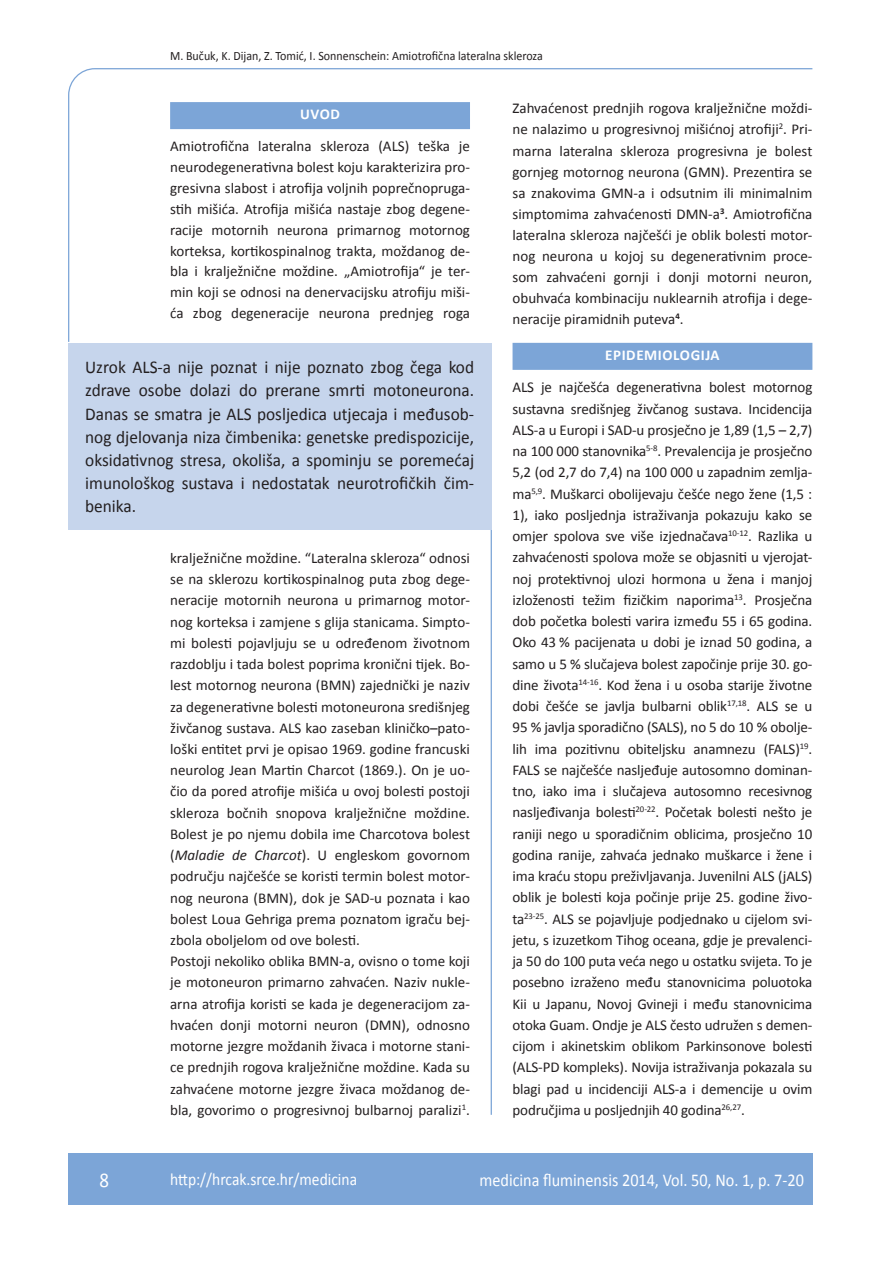
<style>
.page{position:relative;width:889px;height:1268px;background:#fff}
.page>*{position:absolute;margin:0;border:0;box-sizing:border-box;transform-origin:0 0}
.t1{font:21px "Calibri";color:#fff;scale:.9 1}
.t2{font:18px/23.2px "Calibri";color:#231f20;text-align:justify;scale:.96 1}
.t3{font:18px "Calibri";color:#fff;scale:.9 1}
.t4{font:17.25px "Calibri";color:#fff;scale:.9 1}
.t5{font:15px/21.1px "Calibri";color:#231f20;text-align:justify}
.t6{font:700 15px "Calibri";letter-spacing:.04em;color:#fff}
.t7{font:12.75px "Calibri";color:#231f20;scale:.94 1}
.s1{font-style:italic}
</style>
<div class="page">
<svg style="left:68px;top:68px;width:745px;height:275px"></svg>
<hr style="left:490px;top:528px;width:2px;height:586px;background:#7ca5d7">
<div style="left:68px;top:1152px;width:744px;height:51px;background:#7ca5d7"></div>
<div style="left:170px;top:102px;width:300px;height:27px;background:#7ca5d7"></div>
<div style="left:512px;top:343px;width:300px;height:27px;background:#7ca5d7"></div>
<div style="left:68px;top:342px;width:423px;height:187px;background:#c6d5ec"></div>
<p class="t7" style="left:170px;top:47px;width:398px">M. Bučuk, K. Dijan, Z. Tomić, I. Sonnenschein: Amiotrofična lateralna skleroza</p>
<p class="t6" style="left:300px;top:105px;width:41px">UVOD</p>
<p class="t5" style="left:170px;top:135px;width:301px">Amiotrofična lateralna skleroza (ALS) teška je neurodegenerativna bolest koju karakterizira pro&shy;gresivna slabost i atrofija voljnih poprečnopruga&shy;stih mišića. Atrofija mišića nastaje zbog degene&shy;racije motornih neurona primarnog motornog korteksa, kortikospinalnog trakta, moždanog de&shy;bla i kralježnične moždine. „Amiotrofija“ je ter&shy;min koji se odnosi na denervacijsku atrofiju miši&shy;ća zbog degeneracije neurona prednjeg roga</p>
<p class="t2" style="left:85px;top:354px;width:407px">Uzrok ALS-a nije poznat i nije poznato zbog čega kod zdrave osobe dolazi do prerane smrti motoneurona.<br>Danas se smatra je ALS posljedica utjecaja i međusob&shy;nog djelovanja niza čimbenika: genetske predispozicije, oksidativnog stresa, okoliša, a spominju se poremećaj imunološkog sustava i nedostatak neurotrofičkih čim&shy;benika.</p>
<p class="t5" style="left:170px;top:546px;width:301px;text-align:left">kralježnične moždine. “Lateralna skleroza“ odnosi se na sklerozu kortikospinalnog puta zbog dege&shy;neracije motornih neurona u primarnog motor&shy;nog korteksa i zamjene s glija stanicama. Simpto&shy;mi bolesti pojavljuju se u određenom životnom razdoblju i tada bolest poprima kronični tijek. Bo&shy;lest motornog neurona (BMN) zajednički je naziv za degenerativne bolesti motoneurona središnjeg živčanog sustava. ALS kao zaseban kliničko–pato&shy;loški entitet prvi je opisao 1969. godine francuski neurolog Jean Martin Charcot (1869.). On je uo&shy;čio da pored atrofije mišića u ovoj bolesti postoji skleroza bočnih snopova kralježnične moždine.<br>Bolest je po njemu dobila ime Charcotova bolest (<span class="s1">Maladie de Charcot</span>). U engleskom govornom području najčešće se koristi termin bolest motor&shy;nog neurona (BMN), dok je SAD-u poznata i kao bolest Loua Gehriga prema poznatom igraču bej&shy;zbola oboljelom od ove bolesti.<br>Postoji nekoliko oblika BMN-a, ovisno o tome koji je motoneuron primarno zahvaćen. Naziv nukle&shy;arna atrofija koristi se kada je degeneracijom za&shy;hvaćen donji motorni neuron (DMN), odnosno motorne jezgre moždanih živaca i motorne stani&shy;ce prednjih rogova kralježnične moždine. Kada su zahvaćene motorne jezgre živaca moždanog de&shy;bla, govorimo o progresivnoj bulbarnoj paralizi<sup>1</sup>.</p>
<p class="t5" style="left:512px;top:97px;width:301px">Zahvaćenost prednjih rogova kralježnične moždi&shy;ne nalazimo u progresivnoj mišićnoj atrofiji<sup>2</sup>. Pri&shy;marna lateralna skleroza progresivna je bolest gornjeg motornog neurona (GMN). Prezentira se sa znakovima GMN-a i odsutnim ili minimalnim simptomima zahvaćenosti DMN-a<sup>3</sup>. Amiotrofična lateralna skleroza najčešći je oblik bolesti motor&shy;nog neurona u kojoj su degenerativnim proce&shy;som zahvaćeni gornji i donji motorni neuron, obuhvaća kombinaciju nuklearnih atrofija i dege&shy;neracije piramidnih puteva<sup>4</sup>.</p>
<p class="t6" style="left:605px;top:346px;width:116px">EPIDEMIOLOGIJA</p>
<p class="t5" style="left:512px;top:376px;width:301px">ALS je najčešća degenerativna bolest motornog sustavna središnjeg živčanog sustava. Incidencija ALS-a u Europi i SAD-u prosječno je 1,89 (1,5 – 2,7) na 100 000 stanovnika<sup>5-8</sup>. Prevalencija je prosječno 5,2 (od 2,7 do 7,4) na 100 000 u zapadnim zemlja&shy;ma<sup>5,9</sup>. Muškarci obolijevaju češće nego žene (1,5 :<br>1), iako posljednja istraživanja pokazuju kako se omjer spolova sve više izjednačava<sup>10-12</sup>. Razlika u zahvaćenosti spolova može se objasniti u vjerojat&shy;noj protektivnoj ulozi hormona u žena i manjoj izloženosti težim fizičkim naporima<sup>13</sup>. Prosječna dob početka bolesti varira između 55 i 65 godina.<br>Oko 43 % pacijenata u dobi je iznad 50 godina, a samo u 5 % slučajeva bolest započinje prije 30. go&shy;dine života<sup>14-16</sup>. Kod žena i u osoba starije životne dobi češće se javlja bulbarni oblik<sup>17,18</sup>. ALS se u 95 % javlja sporadično (SALS), no 5 do 10 % obolje&shy;lih ima pozitivnu obiteljsku anamnezu (FALS)<sup>19</sup>.<br>FALS se najčešće nasljeđuje autosomno dominan&shy;tno, iako ima i slučajeva autosomno recesivnog nasljeđivanja bolesti<sup>20-22</sup>. Početak bolesti nešto je raniji nego u sporadičnim oblicima, prosječno 10 godina ranije, zahvaća jednako muškarce i žene i ima kraću stopu preživljavanja. Juvenilni ALS (jALS) oblik je bolesti koja počinje prije 25. godine živo&shy;ta<sup>23-25</sup>. ALS se pojavljuje podjednako u cijelom svi&shy;jetu, s izuzetkom Tihog oceana, gdje je prevalenci&shy;ja 50 do 100 puta veća nego u ostatku svijeta. To je posebno izraženo među stanovnicima poluotoka Kii u Japanu, Novoj Gvineji i među stanovnicima otoka Guam. Ondje je ALS često udružen s demen&shy;cijom i akinetskim oblikom Parkinsonove bolesti (ALS-PD kompleks). Novija istraživanja pokazala su blagi pad u incidenciji ALS-a i demencije u ovim područjima u posljednjih 40 godina<sup>26,27</sup>.</p>
<h1 class="t1" style="left:99px;top:1166px;width:12px">8</h1>
<p class="t4" style="left:170px;top:1167px;width:209px">http://hrcak.srce.hr/medicina</p>
<p class="t3" style="left:479px;top:1168px;width:362px">medicina fluminensis 2014, Vol. 50, No. 1, p. 7-20</p>
</div>
